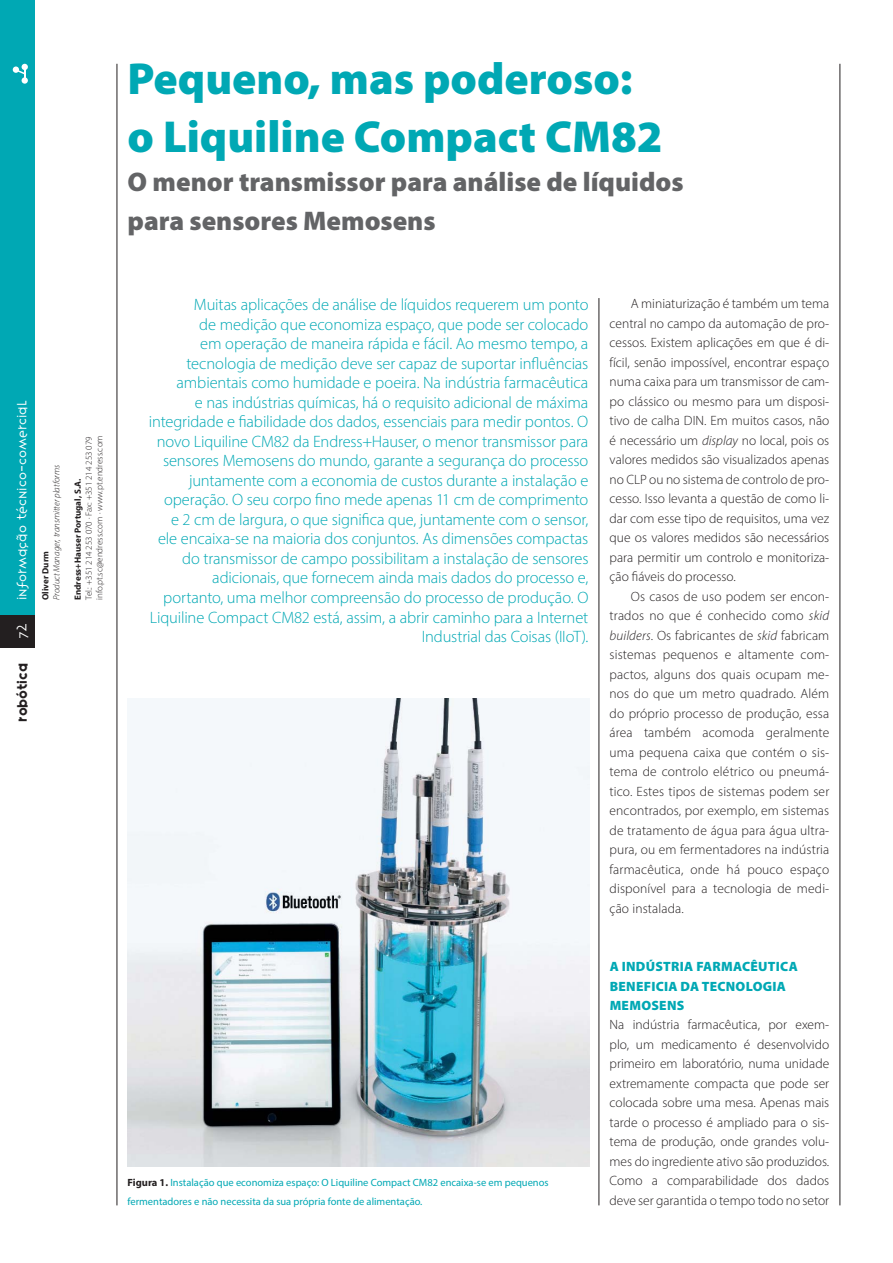
<style>
.page{position:relative;width:893px;height:1263px;background:#fff}
.page>*{position:absolute;margin:0;border:0;box-sizing:border-box;transform-origin:0 0}
.t1{font:900 45px/58.5px "Myriad Pro";color:#00a8b4}
.t2{font:900 27px/39px "Myriad Pro";color:#636466}
.t3{font:300 16.5px/19.5px "Myriad Pro";letter-spacing:-.01em;color:#00a8b4;text-align:right}
.t4{font:300 13.5px/19.5px "Myriad Pro";color:#231f20;text-align:justify}
.t5{font:900 13.5px/19.5px "Myriad Pro";letter-spacing:.02em;color:#00a8b4}
.t6{font:300 12px "Variex";color:#fff}
.t7{font:12px "Variex";color:#231f20}
.t8{font:10.5px/19.5px "Myriad Pro";color:#00a8b4}
.t9{font:300 9px/10.8px "Myriad Pro";color:#231f20}
.t10{font:700 9px "Myriad Pro";color:#231f20}
.t11{font:italic 300 9px "Myriad Pro";color:#231f20}
.s1{font-weight:700;color:#231f20}
.s2{font-style:italic}
</style>
<div class="page">
<div style="left:0;top:0;width:34px;height:615px;background:#00a8b4"></div>
<div style="left:0;top:616px;width:34px;height:32px;background:#231f20"></div>
<div style="left:22px;top:77px;width:6px;height:7px;background:#fff;border-radius:50%"></div>
<svg style="left:13px;top:64px;width:15px;height:14px"></svg>
<img style="left:128px;top:699px;width:461px;height:467px">
<hr style="left:840px;top:64px;width:1px;height:1141px;background:#231f20">
<hr style="left:117px;top:64px;width:1px;height:1141px;background:#231f20">
<hr style="left:599px;top:298px;width:1px;height:907px;background:#231f20">
<h1 class="t1" style="left:128px;top:49px;width:537px">Pequeno, mas poderoso: o Liquiline Compact CM82</h1>
<h2 class="t2" style="left:128px;top:163px;width:558px">O menor transmissor para análise de líquidos para sensores Memosens</h2>
<p class="t6" style="left:14px;top:600px;width:201px;rotate:-90deg">informação técnico-comercial</p>
<p class="t6" style="left:14px;top:639px;width:18px;rotate:-90deg">72</p>
<p class="t7" style="left:14px;top:722px;width:60px;rotate:-90deg">robótica</p>
<p class="t11" style="left:53px;top:600px;width:137px;rotate:-90deg">Product Manager, transmitter platforms</p>
<p class="t10" style="left:42px;top:600px;width:50px;rotate:-90deg">Oliver Durm</p>
<p class="t9" style="left:84px;top:600px;width:166px;rotate:-90deg">Tel.: +351 214 253 070 · Fax: +351 214 253 079 info.pt.sc@endress.com · www.pt.endress.com</p>
<p class="t10" style="left:74px;top:600px;width:123px;rotate:-90deg">Endress+Hauser Portugal, S.A.</p>
<p class="t3" style="left:149px;top:296px;width:441px">Muitas aplicações de análise de líquidos requerem um ponto<br>de medição que economiza espaço, que pode ser colocado<br>em operação de maneira rápida e fácil. Ao mesmo tempo, a tecnologia de medição deve ser capaz de suportar influências ambientais como humidade e poeira. Na indústria farmacêutica<br>e nas indústrias químicas, há o requisito adicional de máxima integridade e fiabilidade dos dados, essenciais para medir pontos. O novo Liquiline CM82 da Endress+Hauser, o menor transmissor para sensores Memosens do mundo, garante a segurança do processo juntamente com a economia de custos durante a instalação e operação. O seu corpo fino mede apenas 11 cm de comprimento<br>e 2 cm de largura, o que significa que, juntamente com o sensor, ele encaixa-se na maioria dos conjuntos. As dimensões compactas do transmissor de campo possibilitam a instalação de sensores adicionais, que fornecem ainda mais dados do processo e, portanto, uma melhor compreensão do processo de produção. O Liquiline Compact CM82 está, assim, a abrir caminho para a Internet Industrial das Coisas (IIoT).</p>
<p class="t8" style="left:128px;top:1173px;width:423px"><span class="s1">Figura 1.</span> Instalação que economiza espaço: O Liquiline Compact CM82 encaixa-se em pequenos fermentadores e não necessita da sua própria fonte de alimentação.</p>
<p class="t4" style="left:609px;top:295px;width:221px;text-indent:21px">A miniaturização é também um tema central no campo da automação de pro&shy;cessos. Existem aplicações em que é di&shy;fícil, senão impossível, encontrar espaço numa caixa para um transmissor de cam&shy;po clássico ou mesmo para um disposi&shy;tivo de calha DIN. Em muitos casos, não é necessário um <span class="s2">display</span> no local, pois os valores medidos são visualizados apenas no CLP ou no sistema de controlo de pro&shy;cesso. Isso levanta a questão de como li&shy;dar com esse tipo de requisitos, uma vez que os valores medidos são necessários para permitir um controlo e monitoriza&shy;ção fiáveis do processo.</p>
<p class="t4" style="left:609px;top:587px;width:221px;text-indent:21px">Os casos de uso podem ser encon&shy;trados no que é conhecido como <span class="s2">skid builders</span>. Os fabricantes de <span class="s2">skid</span> fabricam sistemas pequenos e altamente com&shy;pactos, alguns dos quais ocupam me&shy;nos do que um metro quadrado. Além do próprio processo de produção, essa área também acomoda geralmente uma pequena caixa que contém o sis&shy;tema de controlo elétrico ou pneumá&shy;tico. Estes tipos de sistemas podem ser encontrados, por exemplo, em sistemas de tratamento de água para água ultra&shy;pura, ou em fermentadores na indústria farmacêutica, onde há pouco espaço disponível para a tecnologia de medi&shy;ção instalada.</p>
<p class="t5" style="left:610px;top:957px;width:190px">A INDÚSTRIA FARMACÊUTICA<br>BENEFICIA DA TECNOLOGIA<br>MEMOSENS</p>
<p class="t4" style="left:609px;top:1016px;width:221px">Na indústria farmacêutica, por exem&shy;plo, um medicamento é desenvolvido primeiro em laboratório, numa unidade extremamente compacta que pode ser colocada sobre uma mesa. Apenas mais tarde o processo é ampliado para o sis&shy;tema de produção, onde grandes volu&shy;mes do ingrediente ativo são produzidos.<br>Como a comparabilidade dos dados deve ser garantida o tempo todo no setor</p>
</div>
